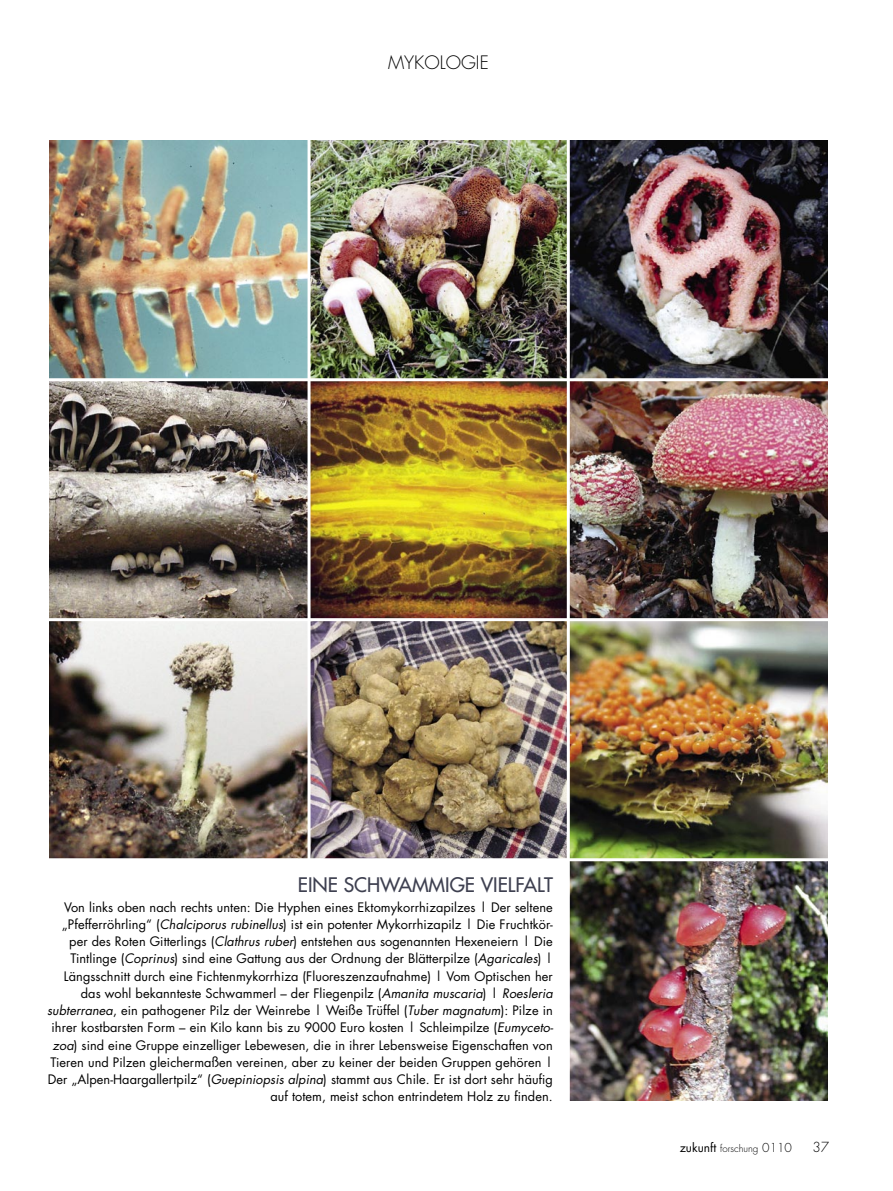
<style>
.page{position:relative;width:893px;height:1191px;background:#fff}
.page>*{position:absolute;margin:0;border:0;box-sizing:border-box;transform-origin:0 0}
.Zitat{font:19.5px "Futura";color:#3e4050}
.Zitat-2{font:300 18px "Futura";color:#000}
.Zitat-3{font:300 13.5px "Futura";color:#000}
.Zitat-4{font:12.75px/17.2px "Futura";letter-spacing:.005em;color:#000;text-align:right}
.Zitat-5{font:300 9.75px "Futura";color:#000}
.s1{font-style:italic}
.s2{font-weight:400;font-size:12px}
.s3{font-size:12px}
</style>
<div class="page">
<img style="left:50px;top:140px;width:258px;height:238px">
<img style="left:311px;top:140px;width:256px;height:238px">
<img style="left:570px;top:140px;width:258px;height:238px">
<svg style="left:50px;top:381px;width:258px;height:237px;background:#797068"></svg>
<img style="left:311px;top:381px;width:256px;height:237px">
<img style="left:570px;top:381px;width:258px;height:237px">
<img style="left:50px;top:621px;width:258px;height:237px">
<img style="left:311px;top:621px;width:256px;height:237px">
<img style="left:570px;top:621px;width:258px;height:237px">
<img style="left:570px;top:861px;width:258px;height:239px">
<p class="Zitat-2" style="left:388px;top:50px;width:102px">MYKOLOGIE</p>
<p class="Zitat" style="left:298px;top:871px;width:257px">EINE SCHWAMMIGE VIELFALT</p>
<p class="Zitat-4" style="left:47px;top:898px;width:508px">Von links oben nach rechts unten: Die Hyphen eines Ektomykorrhizapilzes | Der seltene „Pfefferröhrling“ (<span class="s1">Chalciporus rubinellus</span>) ist ein potenter Mykorrhizapilz | Die Fruchtkör&shy;per des Roten Gitterlings (<span class="s1">Clathrus ruber</span>) entstehen aus sogenannten Hexeneiern | Die Tintlinge (<span class="s1">Coprinus</span>) sind eine Gattung aus der Ordnung der Blätterpilze (<span class="s1">Agaricales</span>) | Längsschnitt durch eine Fichtenmykorrhiza (Fluoreszenzaufnahme) | Vom Optischen her das wohl bekannteste Schwammerl – der Fliegenpilz (<span class="s1">Amanita muscaria</span>) | <span class="s1">Roesleria subterranea</span>, ein pathogener Pilz der Weinrebe | Weiße Trüffel (<span class="s1">Tuber magnatum</span>): Pilze in ihrer kostbarsten Form – ein Kilo kann bis zu 9000 Euro kosten | Schleimpilze (<span class="s1">Eumyceto&shy;zoa</span>) sind eine Gruppe einzelliger Lebewesen, die in ihrer Lebensweise Eigenschaften von Tieren und Pilzen gleichermaßen vereinen, aber zu keiner der beiden Gruppen gehören | Der „Alpen-Haargallertpilz“ (<span class="s1">Guepiniopsis alpina</span>) stammt aus Chile. Er ist dort sehr häufig auf totem, meist schon entrindetem Holz zu finden.</p>
<p class="Zitat-5" style="left:680px;top:1142px;width:114px"><span class="s2">zukunft</span> forschung <span class="s3">0110</span></p>
<p class="Zitat-3" style="left:812px;top:1138px;width:18px">37</p>
</div>
